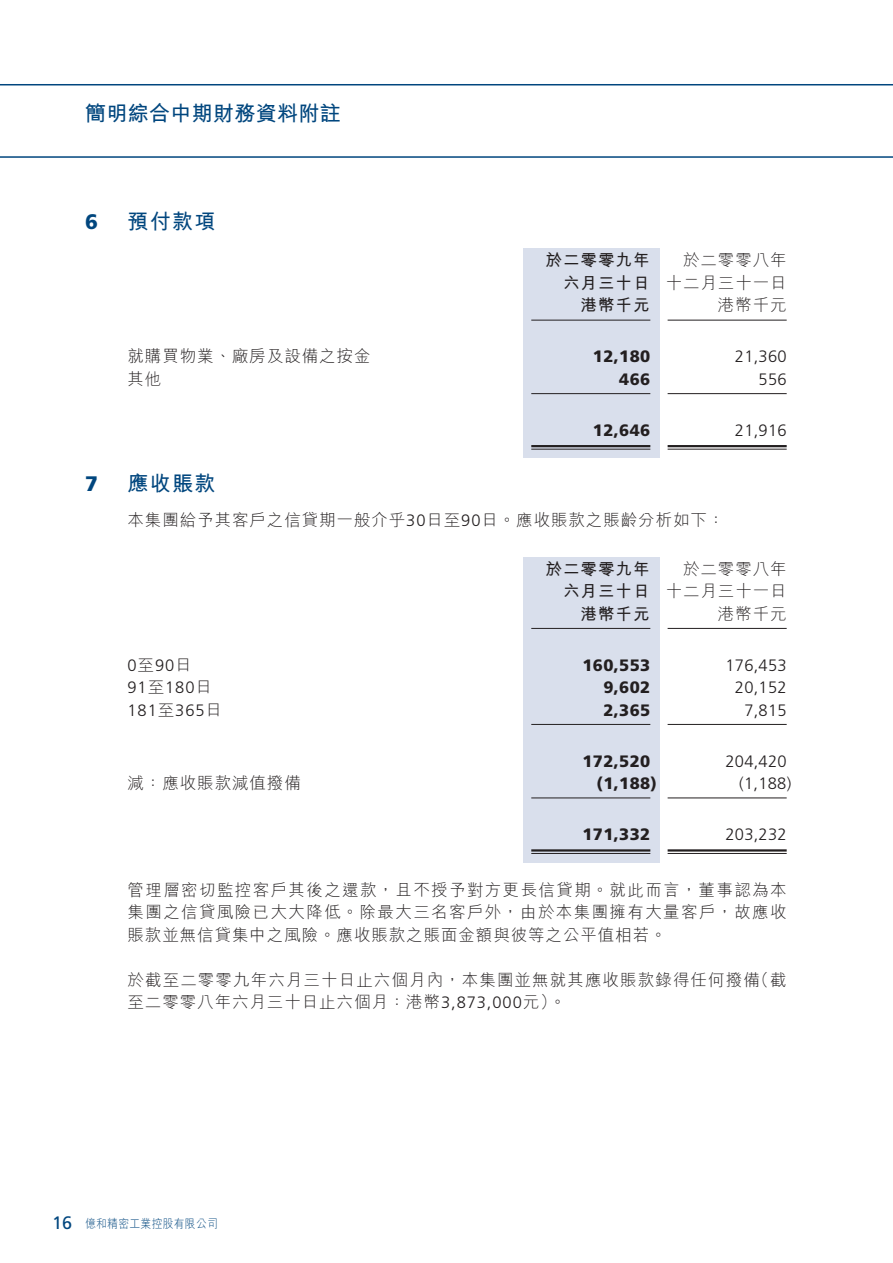
<style>
.page{position:relative;width:893px;height:1263px;background:#fff}
.page>*{position:absolute;margin:0;border:0;box-sizing:border-box;transform-origin:0 0}
.t1{font:700 21px "M Hei HK";letter-spacing:.015em;color:#00467e}
.t2{font:900 21px "Frutiger LT Std";color:#00467e}
.t3{font:18px "Frutiger LT Std";color:#00467e}
.t4{font:300 16.5px/22.5px "M Hei HK";letter-spacing:.055em;color:#231f20;text-align:justify}
.t5{font:300 16.5px "Frutiger LT Std";letter-spacing:.015em;color:#231f20}
.t6{font:900 16.5px "Frutiger LT Std";letter-spacing:.02em;color:#231f20}
.t7{font:700 16.5px "M Hei HK";letter-spacing:.06em;color:#231f20}
.t8{font:300 12px "M Hei HK";letter-spacing:.03em;color:#00467e;scale:.9 1}
.s1{font-weight:700}
.s2{font-family:"Frutiger LT Std"}
.s3{font-family:"M Hei HK"}
</style>
<div class="page">
<hr style="left:0;top:156px;width:893px;height:2px;background:#00467e">
<hr style="left:0;top:84px;width:893px;height:1px;background:#00467e">
<div style="left:523px;top:248px;width:136px;height:210px;background:#d9dfec"></div>
<hr style="left:531px;top:320px;width:119px;height:1px;background:#231f20">
<hr style="left:668px;top:320px;width:119px;height:1px;background:#231f20">
<hr style="left:531px;top:393px;width:119px;height:1px;background:#231f20">
<hr style="left:668px;top:393px;width:119px;height:1px;background:#231f20">
<hr style="left:531px;top:445px;width:119px;height:2px;background:#231f20">
<hr style="left:531px;top:449px;width:119px;height:1px;background:#231f20">
<hr style="left:668px;top:445px;width:119px;height:2px;background:#231f20">
<hr style="left:668px;top:449px;width:119px;height:1px;background:#231f20">
<div style="left:523px;top:557px;width:136px;height:305px;background:#d9dfec"></div>
<hr style="left:531px;top:628px;width:119px;height:1px;background:#231f20">
<hr style="left:668px;top:628px;width:119px;height:1px;background:#231f20">
<hr style="left:531px;top:724px;width:119px;height:1px;background:#231f20">
<hr style="left:668px;top:724px;width:119px;height:1px;background:#231f20">
<hr style="left:531px;top:797px;width:119px;height:1px;background:#231f20">
<hr style="left:668px;top:797px;width:119px;height:1px;background:#231f20">
<hr style="left:531px;top:849px;width:119px;height:2px;background:#231f20">
<hr style="left:531px;top:853px;width:119px;height:1px;background:#231f20">
<hr style="left:668px;top:849px;width:119px;height:2px;background:#231f20">
<hr style="left:668px;top:853px;width:119px;height:1px;background:#231f20">
<p class="t1" style="left:85px;top:98px;width:257px">簡明綜合中期財務資料附註</p>
<p class="t2" style="left:85px;top:209px;width:14px">6</p>
<p class="t1" style="left:128px;top:206px;width:89px">預付款項</p>
<p class="t7" style="left:545px;top:248px;width:106px">於二零零九年</p>
<p class="t4" style="left:683px;top:248px;width:105px">於二零零八年</p>
<p class="t4" style="left:563px;top:271px;width:225px"><span class="s1">六月三十日</span> 十二月三十一日</p>
<p class="t7" style="left:581px;top:293px;width:71px">港幣千元</p>
<p class="t4" style="left:718px;top:293px;width:70px">港幣千元</p>
<p class="t4" style="left:128px;top:344px;width:244px">就購買物業、廠房及設備之按金</p>
<p class="t6" style="left:593px;top:346px;width:59px">12,180</p>
<p class="t5" style="left:735px;top:347px;width:53px">21,360</p>
<p class="t4" style="left:128px;top:367px;width:35px">其他</p>
<p class="t6" style="left:619px;top:369px;width:32px">466</p>
<p class="t5" style="left:759px;top:370px;width:30px">556</p>
<p class="t6" style="left:593px;top:420px;width:59px">12,646</p>
<p class="t5" style="left:735px;top:421px;width:53px">21,916</p>
<p class="t2" style="left:85px;top:471px;width:14px">7</p>
<p class="t1" style="left:128px;top:468px;width:89px">應收賬款</p>
<p class="t4" style="left:128px;top:508px;width:598px">本集團給予其客戶之信貸期一般介乎<span class="s2">30</span>日至<span class="s2">90</span>日。應收賬款之賬齡分析如下：</p>
<p class="t7" style="left:545px;top:556px;width:106px">於二零零九年</p>
<p class="t4" style="left:683px;top:556px;width:105px">於二零零八年</p>
<p class="t4" style="left:563px;top:579px;width:225px"><span class="s1">六月三十日</span> 十二月三十一日</p>
<p class="t7" style="left:581px;top:601px;width:71px">港幣千元</p>
<p class="t4" style="left:718px;top:601px;width:70px">港幣千元</p>
<p class="t5" style="left:128px;top:655px;width:66px">0<span class="s3">至</span>90<span class="s3">日</span></p>
<p class="t6" style="left:582px;top:655px;width:69px">160,553</p>
<p class="t5" style="left:725px;top:655px;width:63px">176,453</p>
<p class="t5" style="left:128px;top:678px;width:86px">91<span class="s3">至</span>180<span class="s3">日</span></p>
<p class="t6" style="left:603px;top:677px;width:48px">9,602</p>
<p class="t5" style="left:735px;top:678px;width:53px">20,152</p>
<p class="t5" style="left:128px;top:700px;width:96px">181<span class="s3">至</span>365<span class="s3">日</span></p>
<p class="t6" style="left:603px;top:700px;width:48px">2,365</p>
<p class="t5" style="left:744px;top:700px;width:44px">7,815</p>
<p class="t6" style="left:582px;top:751px;width:69px">172,520</p>
<p class="t5" style="left:725px;top:751px;width:63px">204,420</p>
<p class="t4" style="left:128px;top:771px;width:175px">減：應收賬款減值撥備</p>
<p class="t6" style="left:597px;top:773px;width:62px">(1,188 )</p>
<p class="t5" style="left:739px;top:774px;width:54px">(1,188)</p>
<p class="t6" style="left:582px;top:824px;width:69px">171,332</p>
<p class="t5" style="left:725px;top:825px;width:63px">203,232</p>
<p class="t4" style="left:128px;top:877px;width:661px">管理層密切監控客戶其後之還款，且不授予對方更長信貸期。就此而言，董事認為本集團之信貸風險已大大降低。除最大三名客戶外，由於本集團擁有大量客戶，故應收賬款並無信貸集中之風險。應收賬款之賬面金額與彼等之公平值相若。</p>
<p class="t4" style="left:128px;top:967px;width:661px">於截至二零零九年六月三十日止六個月內，本集團並無就其應收賬款錄得任何撥備（截至二零零八年六月三十日止六個月：港幣<span class="s2">3,873,000</span>元）。</p>
<p class="t3" style="left:52px;top:1212px;width:22px">16</p>
<p class="t8" style="left:85px;top:1215px;width:149px">億和精密工業控股有限公司</p>
</div>
